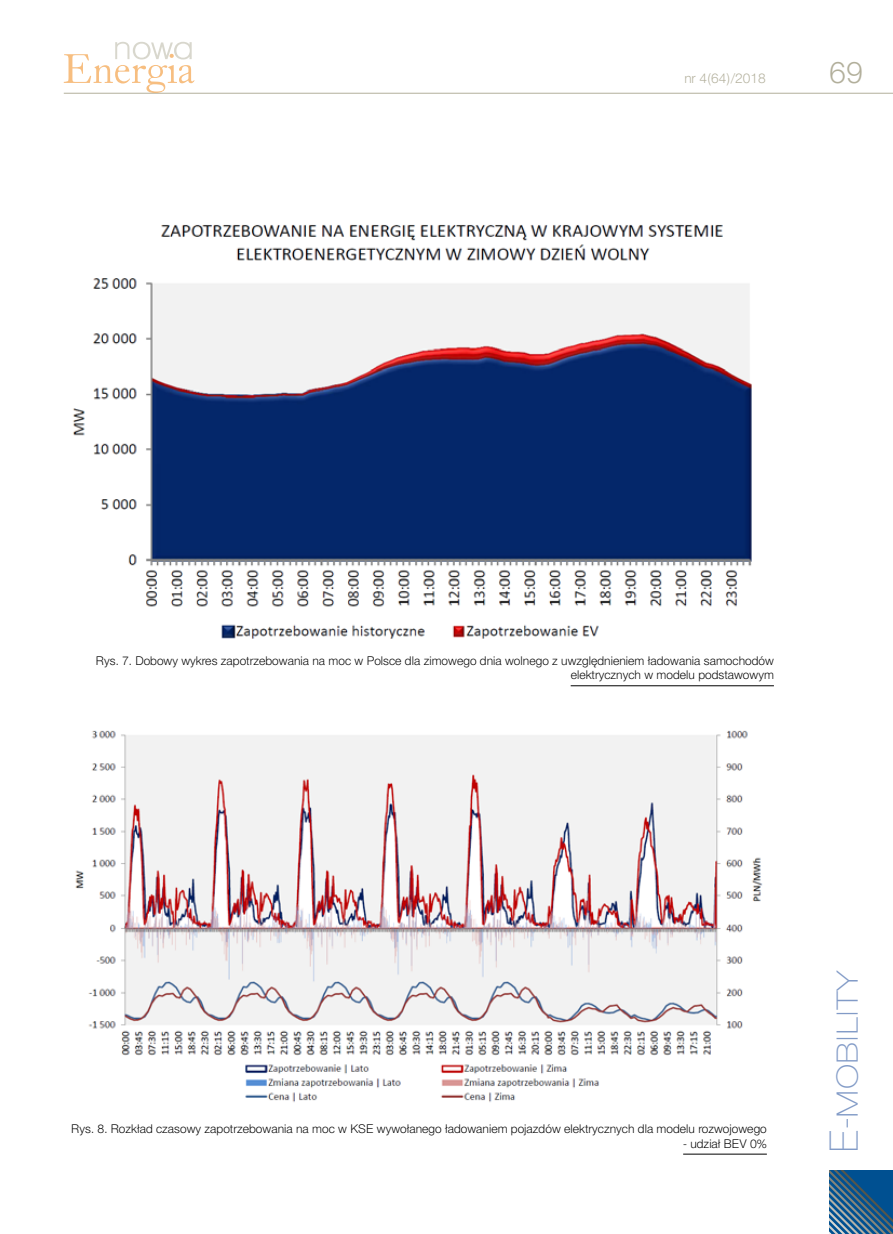
<style>
.page{position:relative;width:893px;height:1234px;background:#fff}
.page>*{position:absolute;margin:0;border:0;box-sizing:border-box;transform-origin:0 0}
.t1{font:39px "Switzer EFN Thin";color:#829bc7}
.t2{font:30px "Switzer EFN Light";color:#b2af9b}
.t3{font:13.5px "Switzer EFN Light";color:#b2af9b}
.t4{font:12px/14.4px "Switzer EFN Light";color:#000;text-align:right}
</style>
<div class="page">
<hr style="left:64px;top:93px;width:829px;height:1px;background:#b2af9b">
<svg style="left:64px;top:42px;width:131px;height:51px"></svg>
<svg style="left:829px;top:1170px;width:64px;height:63px;background:#2b628c"></svg>
<img style="left:73px;top:225px;width:679px;height:414px">
<hr style="left:571px;top:685px;width:203px;height:1px;background:#000">
<img style="left:75px;top:730px;width:688px;height:372px">
<hr style="left:683px;top:1153px;width:84px;height:1px;background:#000">
<p class="t3" style="left:684px;top:70px;width:83px">nr 4(64)/2018</p>
<h2 class="t2" style="left:829px;top:55px;width:36px">69</h2>
<p class="t4" style="left:96px;top:653px;width:680px">Rys. 7. Dobowy wykres zapotrzebowania na moc w Polsce dla zimowego dnia wolnego z uwzględnieniem ładowania samochodów elektrycznych w modelu podstawowym</p>
<p class="t4" style="left:71px;top:1121px;width:697px">Rys. 8. Rozkład czasowy zapotrzebowania na moc w KSE wywołanego ładowaniem pojazdów elektrycznych dla modelu rozwojowego</p>
<p class="t4" style="left:683px;top:1135px;width:85px">- udział BEV 0%</p>
<h1 class="t1" style="left:821px;top:1152px;width:185px;rotate:-90deg">E-mobility</h1>
</div>
